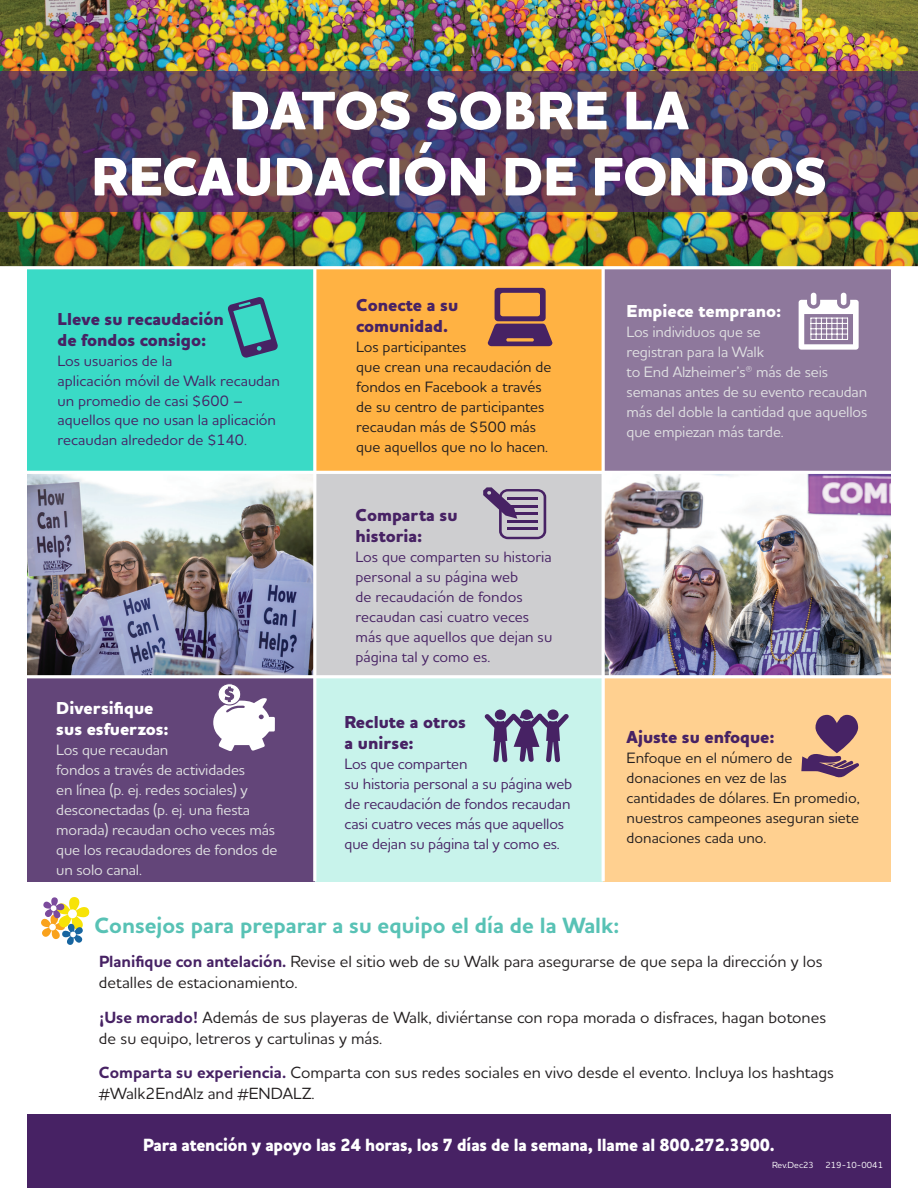
<style>
.page{position:relative;width:918px;height:1188px;background:#fff}
.page>*{position:absolute;margin:0;border:0;box-sizing:border-box;transform-origin:0 0}
.t1{font:800 55.05px/66.2px "Houschka Alt Pro";color:#fff;text-align:center}
.t2{font:700 22.5px "Houschka Alt Pro";color:#58c2b5}
.t3{font:800 18px "Houschka Alt Pro";letter-spacing:-.01em;color:#fff;scale:.95 1}
.t4{font:800 17.55px/21.1px "Houschka Alt Pro";color:#472264}
.t5{font:800 17.55px/21.1px "Houschka Alt Pro";color:#fff}
.t6{font:500 16.5px/21px "Houschka Alt Pro";color:#231f20}
.t7{font:500 15.3px/20px "Houschka Alt Pro";color:#472264}
.t8{font:500 15.3px/20px "Houschka Alt Pro";letter-spacing:-.01em;color:#e0e0e2}
.t9{font:500 15.3px/20px "Houschka Alt Pro";color:#231f20}
.t10{font:500 9px "Houschka Alt Pro";color:#fff}
.s1{font-weight:700;color:#472264}
</style>
<div class="page">
<img style="left:605px;top:474px;width:286px;height:201px">
<img style="left:27px;top:474px;width:286px;height:201px">
<div style="left:27px;top:1115px;width:864px;height:73px;background:#472264"></div>
<img style="left:0;top:0;width:918px;height:266px">
<svg style="left:0;top:71px;width:918px;height:141px;background:#573b58"></svg>
<svg style="left:41px;top:897px;width:49px;height:48px"></svg>
<div style="left:603px;top:677px;width:288px;height:204px;background:#ffd090"></div>
<div style="left:27px;top:269px;width:289px;height:204px;background:#3adac6"></div>
<div style="left:315px;top:472px;width:288px;height:205px;background:#ceced0"></div>
<div style="left:27px;top:677px;width:288px;height:204px;background:#634579"></div>
<div style="left:603px;top:268px;width:288px;height:204px;background:#8e789c"></div>
<div style="left:315px;top:268px;width:288px;height:204px;background:#ffb243"></div>
<div style="left:315px;top:677px;width:288px;height:204px;background:#c8f3eb"></div>
<svg style="left:484px;top:709px;width:85px;height:53px"></svg>
<hr style="left:27px;top:471px;width:864px;height:3px;background:#fff">
<hr style="left:27px;top:675px;width:864px;height:3px;background:#fff">
<hr style="left:313px;top:268px;width:3px;height:613px;background:#fff">
<hr style="left:602px;top:268px;width:3px;height:613px;background:#fff">
<svg style="left:227px;top:297px;width:51px;height:61px"></svg>
<svg style="left:488px;top:288px;width:64px;height:58px"></svg>
<svg style="left:483px;top:487px;width:63px;height:52px"></svg>
<hr style="left:508px;top:498px;width:30px;height:2px;background:#472264">
<hr style="left:508px;top:505px;width:30px;height:2px;background:#472264">
<hr style="left:508px;top:513px;width:30px;height:2px;background:#472264">
<hr style="left:508px;top:520px;width:30px;height:2px;background:#472264">
<hr style="left:508px;top:528px;width:30px;height:2px;background:#472264">
<svg style="left:799px;top:293px;width:60px;height:57px"></svg>
<svg style="left:213px;top:683px;width:62px;height:68px"></svg>
<hr style="left:0;top:266px;width:918px;height:3px;background:#fff">
<svg style="left:801px;top:715px;width:58px;height:63px"></svg>
<p class="t1" style="left:91px;top:80px;width:737px">DATOS SOBRE LA<br>RECAUDACIÓN DE FONDOS</p>
<p class="t4" style="left:58px;top:309px;width:168px">Lleve su recaudación de fondos consigo:</p>
<p class="t7" style="left:58px;top:350px;width:224px">Los usuarios de la<br>aplicación móvil de Walk recaudan un promedio de casi $600 – aquellos que no usan la aplicación recaudan alrededor de $140.</p>
<p class="t5" style="left:56px;top:698px;width:114px">Diversifique sus esfuerzos:</p>
<p class="t8" style="left:56px;top:740px;width:223px">Los que recaudan<br>fondos a través de actividades<br>en línea (p. ej. redes sociales) y desconectadas (p. ej. una fiesta morada) recaudan ocho veces más que los recaudadores de fondos de un solo canal.</p>
<p class="t4" style="left:356px;top:295px;width:103px">Conecte a su comunidad.</p>
<p class="t9" style="left:356px;top:337px;width:197px">Los participantes<br>que crean una recaudación de fondos en Facebook a través de su centro de participantes recaudan más de $500 más que aquellos que no lo hacen.</p>
<p class="t4" style="left:356px;top:505px;width:104px">Comparta su historia:</p>
<p class="t7" style="left:356px;top:546px;width:198px">Los que comparten su historia personal a su página web<br>de recaudación de fondos recaudan casi cuatro veces más que aquellos que dejan su página tal y como es.</p>
<p class="t4" style="left:345px;top:712px;width:123px">Reclute a otros a unirse:</p>
<p class="t7" style="left:345px;top:753px;width:229px">Los que comparten<br>su historia personal a su página web de recaudación de fondos recaudan casi cuatro veces más que aquellos que dejan su página tal y como es.</p>
<p class="t5" style="left:627px;top:301px;width:156px">Empiece temprano:</p>
<p class="t8" style="left:627px;top:321px;width:242px">Los individuos que se<br>registran para la Walk<br>to End Alzheimer’s® más de seis semanas antes de su evento recaudan más del doble la cantidad que aquellos que empiezan más tarde.</p>
<p class="t4" style="left:627px;top:728px;width:150px">Ajuste su enfoque:</p>
<p class="t9" style="left:627px;top:748px;width:235px">Enfoque en el número de donaciones en vez de las<br>cantidades de dólares. En promedio, nuestros campeones aseguran siete donaciones cada uno.</p>
<p class="t2" style="left:94px;top:910px;width:526px">Consejos para preparar a su equipo el día de la Walk:</p>
<p class="t6" style="left:99px;top:951px;width:725px"><span class="s1">Planifique con antelación.</span> Revise el sitio web de su Walk para asegurarse de que sepa la dirección y los detalles de estacionamiento.</p>
<p class="t6" style="left:99px;top:1006px;width:729px"><span class="s1">¡Use morado!</span> Además de sus playeras de Walk, diviértanse con ropa morada o disfraces, hagan botones de su equipo, letreros y cartulinas y más.</p>
<p class="t6" style="left:99px;top:1062px;width:736px"><span class="s1">Comparta su experiencia.</span> Comparta con sus redes sociales en vivo desde el evento. Incluya los hashtags #Walk2EndAlz and #ENDALZ.</p>
<p class="t3" style="left:143px;top:1134px;width:666px">Para atención y apoyo las 24 horas, los 7 días de la semana, llame al 800.272.3900.</p>
<p class="t10" style="left:772px;top:1159px;width:43px">Rev.Dec23</p>
<p class="t10" style="left:825px;top:1159px;width:59px">219-10-0041</p>
</div>
